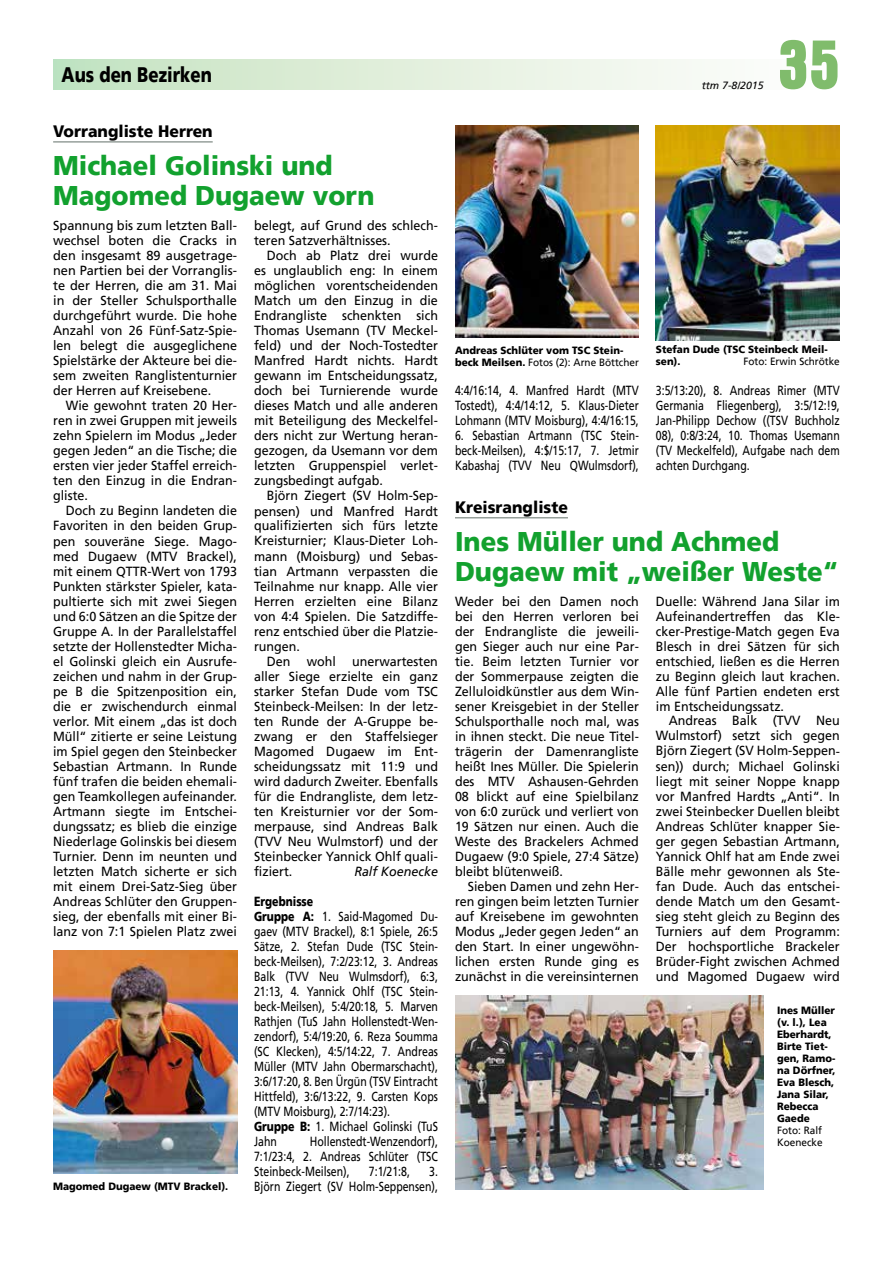
<style>
.page{position:relative;width:893px;height:1263px;background:#fff}
.page>*{position:absolute;margin:0;border:0;box-sizing:border-box;transform-origin:0 0}
.t1{font:700 condensed 72px "Aurora BT";color:#80bc6c}
.t2{font:900 27px/30px "Frutiger";color:#12a12e;scale:.95 1}
.t3{font:900 21px "Frutiger";color:#000;scale:.8 1}
.t4{font:900 16.5px "Frutiger";color:#000;scale:.95 1}
.t5{font:13.2px/15px "Frutiger";color:#000;text-align:justify;scale:.95 1}
.t6{font:13.2px/15px "Frutiger";color:#000;text-align:justify;scale:.8 1}
.t7{font:13.2px/15px "Frutiger";color:#000;text-align:justify}
.t8{font:italic 13.2px "Frutiger";color:#000;scale:.95 1}
.t9{font:900 10.5px/12px "Frutiger";color:#000;scale:.95 1}
.t10{font:10.5px/12px "Frutiger";color:#000;scale:.95 1}
.t11{font:italic 10.5px "Frutiger";color:#000}
.s1{font-weight:900}
.s2{font-weight:400}
</style>
<div class="page">
<div style="left:53px;top:60px;width:787px;height:29px;background:linear-gradient(to right,#c4e2c0,#fff)"></div>
<hr style="left:53px;top:141px;width:160px;height:2px;background:#97a09b">
<img style="left:455px;top:125px;width:184px;height:213px">
<img style="left:53px;top:950px;width:184px;height:223px">
<img style="left:656px;top:125px;width:184px;height:215px">
<hr style="left:455px;top:517px;width:113px;height:1px;background:#97a09b">
<img style="left:455px;top:995px;width:309px;height:194px">
<h3 class="t3" style="left:62px;top:62px;width:189px">Aus den Bezirken</h3>
<p class="t4" style="left:53px;top:121px;width:169px">Vorrangliste Herren</p>
<h2 class="t2" style="left:53px;top:151px;width:340px">Michael Golinski und<br>Magomed Dugaew vorn</h2>
<p class="t7" style="left:53px;top:218px;width:185px">Spannung bis zum letzten Ball&shy;wechsel boten die Cracks in den insgesamt 89 ausgetrage&shy;nen Partien bei der Vorranglis&shy;te der Herren, die am 31. Mai in der Steller Schulsporthalle durchgeführt wurde. Die hohe Anzahl von 26 Fünf-Satz-Spie&shy;len belegt die ausgeglichene Spielstärke der Akteure bei die&shy;sem zweiten Ranglistenturnier der Herren auf Kreisebene.</p>
<p class="t5" style="left:53px;top:398px;width:195px;text-indent:13px">Wie gewohnt traten 20 Her&shy;ren in zwei Gruppen mit jeweils zehn Spielern im Modus „Jeder gegen Jeden“ an die Tische; die ersten vier jeder Staffel erreich&shy;ten den Einzug in die Endran&shy;gliste.</p>
<p class="t5" style="left:53px;top:503px;width:195px;text-indent:13px">Doch zu Beginn landeten die Favoriten in den beiden Grup&shy;pen souveräne Siege. Mago&shy;med Dugaew (MTV Brackel), mit einem QTTR-Wert von 1793<br>Punkten stärkster Spieler, kata&shy;pultierte sich mit zwei Siegen und 6:0 Sätzen an die Spitze der Gruppe A. In der Parallelstaffel setzte der Hollenstedter Micha&shy;el Golinski gleich ein Ausrufe&shy;zeichen und nahm in der Grup&shy;pe B die Spitzenposition ein, die er zwischendurch einmal verlor. Mit einem „das ist doch Müll“ zitierte er seine Leistung im Spiel gegen den Steinbecker Sebastian Artmann. In Runde fünf trafen die beiden ehemali&shy;gen Teamkollegen aufeinander.<br>Artmann siegte im Entschei&shy;dungssatz; es blieb die einzige Niederlage Golinskis bei diesem Turnier. Denn im neunten und letzten Match sicherte er sich mit einem Drei-Satz-Sieg über Andreas Schlüter den Gruppen&shy;sieg, der ebenfalls mit einer Bi&shy;lanz von 7:1 Spielen Platz zwei</p>
<p class="t5" style="left:254px;top:218px;width:195px">belegt, auf Grund des schlech&shy;teren Satzverhältnisses.</p>
<p class="t5" style="left:254px;top:248px;width:195px;text-indent:13px">Doch ab Platz drei wurde es unglaublich eng: In einem möglichen vorentscheidenden Match um den Einzug in die Endrangliste schenkten sich Thomas Usemann (TV Meckel&shy;feld) und der Noch-Tostedter Manfred Hardt nichts. Hardt gewann im Entscheidungssatz, doch bei Turnierende wurde dieses Match und alle anderen mit Beteiligung des Meckelfel&shy;ders nicht zur Wertung heran&shy;gezogen, da Usemann vor dem letzten Gruppenspiel verlet&shy;zungsbedingt aufgab.</p>
<p class="t5" style="left:254px;top:488px;width:195px;text-indent:13px">Björn Ziegert (SV Holm-Sep&shy;pensen) und Manfred Hardt qualifizierten sich fürs letzte Kreisturnier; Klaus-Dieter Loh&shy;mann (Moisburg) und Sebas&shy;tian Artmann verpassten die Teilnahme nur knapp. Alle vier Herren erzielten eine Bilanz von 4:4 Spielen. Die Satzdiffe&shy;renz entschied über die Platzie&shy;rungen.</p>
<p class="t5" style="left:254px;top:653px;width:195px;text-indent:13px">Den wohl unerwartesten aller Siege erzielte ein ganz starker Stefan Dude vom TSC Steinbeck-Meilsen: In der letz&shy;ten Runde der A-Gruppe be&shy;zwang er den Staffelsieger Magomed Dugaew im Ent&shy;scheidungssatz mit 11:9 und wird dadurch Zweiter. Ebenfalls für die Endrangliste, dem letz&shy;ten Kreisturnier vor der Som&shy;merpause, sind Andreas Balk (TVV Neu Wulmstorf) und der Steinbecker Yannick Ohlf quali&shy;fiziert.</p>
<p class="t8" style="left:354px;top:863px;width:90px">Ralf Koenecke</p>
<p class="t6" style="left:254px;top:893px;width:231px;text-align:left"><span class="s1">Ergebnisse<br>Gruppe A:</span> 1. Said-Magomed Du&shy;gaev (MTV Brackel), 8:1 Spiele, 26:5<br>Sätze, 2. Stefan Dude (TSC Stein&shy;beck-Meilsen), 7:2/23:12, 3. Andreas<br>Balk (TVV Neu Wulmsdorf), 6:3,<br>21:13, 4. Yannick Ohlf (TSC Stein&shy;beck-Meilsen), 5:4/20:18, 5. Marven<br>Rathjen (TuS Jahn Hollenstedt-Wen&shy;zendorf), 5:4/19:20, 6. Reza Soumma (SC Klecken), 4:5/14:22, 7. Andreas<br>Müller (MTV Jahn Obermarschacht),<br>3:6/17:20, 8. Ben Ürgün (TSV Eintracht<br>Hittfeld), 3:6/13:22, 9. Carsten Kops (MTV Moisburg), 2:7/14:23).<br><span class="s1">Gruppe B:</span> 1. Michael Golinski (TuS<br>Jahn</p>
<p class="t6" style="left:254px;top:1133px;width:231px;text-indent:56px">Hollenstedt-Wenzendorf), 7:1/23:4, 2. Andreas Schlüter (TSC Steinbeck-Meilsen),</p>
<p class="t6" style="left:254px;top:1163px;width:231px;text-align:right">3.<br>Björn Ziegert (SV Holm-Seppensen),</p>
<p class="t6" style="left:369px;top:1163px;width:53px">7:1/21:8,</p>
<p class="t9" style="left:53px;top:1180px;width:186px">Magomed Dugaew (MTV Brackel).</p>
<p class="t11" style="left:702px;top:79px;width:63px">ttm 7-8/2015</p>
<h1 class="t1" style="left:778px;top:23px;width:63px">35</h1>
<p class="t9" style="left:455px;top:344px;width:195px">Andreas Schlüter vom TSC Stein&shy;beck Meilsen. <span class="s2">Fotos (2): Arne Böttcher</span></p>
<p class="t6" style="left:455px;top:383px;width:231px">4:4/16:14, 4. Manfred Hardt (MTV Tostedt), 4:4/14:12, 5. Klaus-Dieter Lohmann (MTV Moisburg), 4:4/16:15,</p>
<p class="t6" style="left:455px;top:428px;width:231px">6. Sebastian Artmann (TSC Stein&shy;beck-Meilsen), 4:$/15:17, 7. Jetmir Kabashaj (TVV Neu QWulmsdorf),</p>
<p class="t9" style="left:656px;top:344px;width:182px">Stefan Dude (TSC Steinbeck Meil&shy;sen).</p>
<p class="t10" style="left:743px;top:356px;width:103px">Foto: Erwin Schrötke</p>
<p class="t6" style="left:656px;top:383px;width:231px">3:5/13:20), 8. Andreas Rimer (MTV Germania Fliegenberg), 3:5/12:!9, Jan-Philipp Dechow ((TSV Buchholz 08), 0:8/3:24, 10. Thomas Usemann (TV Meckelfeld), Aufgabe nach dem achten Durchgang.</p>
<p class="t4" style="left:455px;top:497px;width:120px">Kreisrangliste</p>
<h2 class="t2" style="left:455px;top:527px;width:405px">Ines Müller und Achmed<br>Dugaew mit „weißer Weste“</h2>
<p class="t5" style="left:455px;top:593px;width:195px">Weder bei den Damen noch bei den Herren verloren bei der Endrangliste die jeweili&shy;gen Sieger auch nur eine Par&shy;tie. Beim letzten Turnier vor der Sommerpause zeigten die Zelluloidkünstler aus dem Win&shy;sener Kreisgebiet in der Steller Schulsporthalle noch mal, was in ihnen steckt. Die neue Titel&shy;trägerin der Damenrangliste heißt Ines Müller. Die Spielerin des MTV Ashausen-Gehrden 08 blickt auf eine Spielbilanz von 6:0 zurück und verliert von 19 Sätzen nur einen. Auch die Weste des Brackelers Achmed Dugaew (9:0 Spiele, 27:4 Sätze) bleibt blütenweiß.</p>
<p class="t5" style="left:455px;top:878px;width:195px;text-indent:13px">Sieben Damen und zehn Her&shy;ren gingen beim letzten Turnier auf Kreisebene im gewohnten Modus „Jeder gegen Jeden“ an den Start. In einer ungewöhn&shy;lichen ersten Runde ging es zunächst in die vereinsinternen</p>
<p class="t5" style="left:656px;top:593px;width:195px">Duelle: Während Jana Silar im Aufeinandertreffen das Kle&shy;cker-Prestige-Match gegen Eva Blesch in drei Sätzen für sich entschied, ließen es die Herren zu Beginn gleich laut krachen.<br>Alle fünf Partien endeten erst im Entscheidungssatz.</p>
<p class="t5" style="left:656px;top:713px;width:195px;text-indent:13px">Andreas Balk (TVV Neu Wulmstorf) setzt sich gegen Björn Ziegert (SV Holm-Seppen&shy;sen)) durch; Michael Golinski liegt mit seiner Noppe knapp vor Manfred Hardts „Anti“. In zwei Steinbecker Duellen bleibt Andreas Schlüter knapper Sie&shy;ger gegen Sebastian Artmann, Yannick Ohlf hat am Ende zwei Bälle mehr gewonnen als Ste&shy;fan Dude. Auch das entschei&shy;dende Match um den Gesamt&shy;sieg steht gleich zu Beginn des Turniers auf dem Programm:<br>Der hochsportliche Brackeler Brüder-Fight zwischen Achmed und Magomed Dugaew wird</p>
<p class="t9" style="left:777px;top:1004px;width:63px">Ines Müller (v. l.), Lea<br>Eberhardt,<br>Birte Tiet&shy;gen, Ramo&shy;na Dörfner,<br>Eva Blesch,<br>Jana Silar,<br>Rebecca<br>Gaede</p>
<p class="t10" style="left:777px;top:1124px;width:49px">Foto: Ralf<br>Koenecke</p>
</div>
